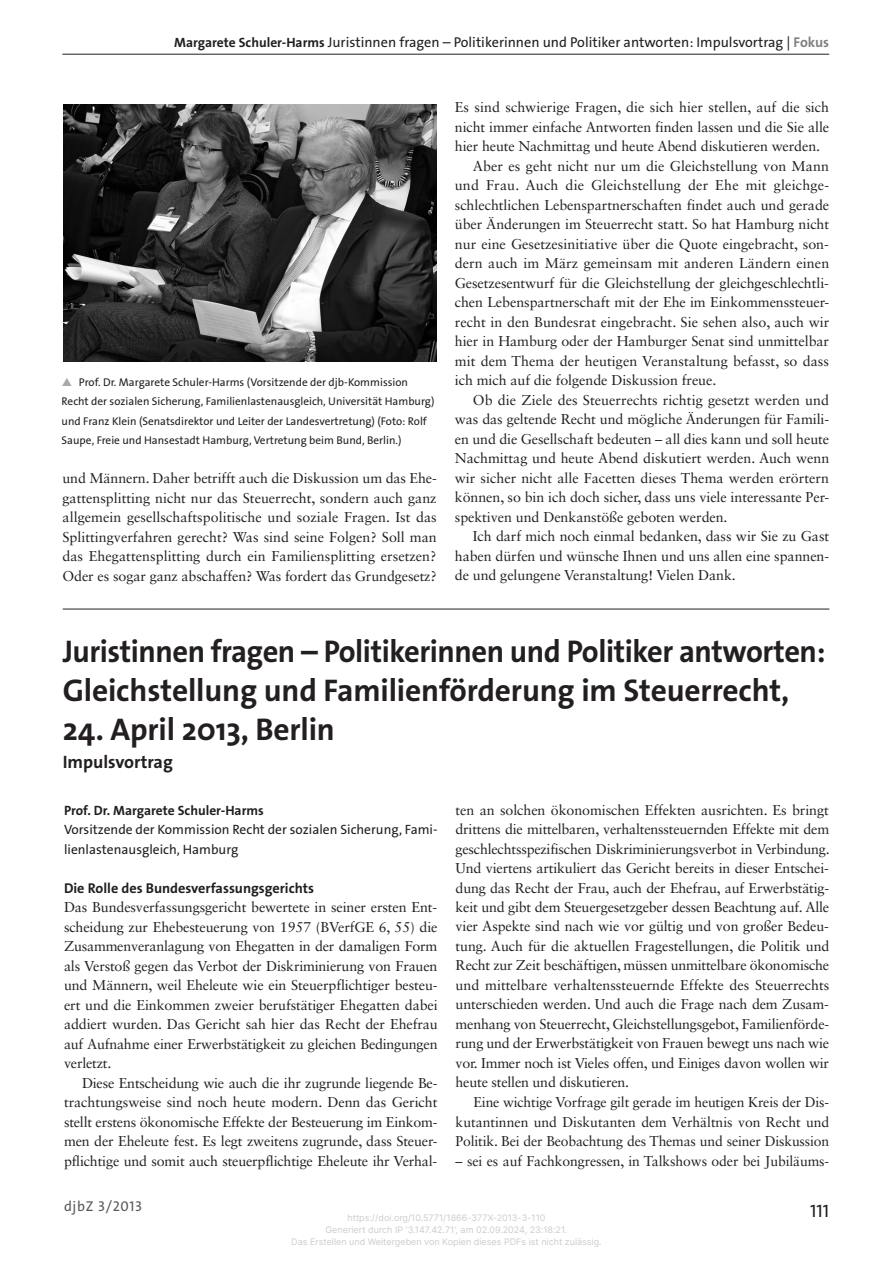
<style>
.page{position:relative;width:893px;height:1263px;background:#fff}
.page>*{position:absolute;margin:0;border:0;box-sizing:border-box;transform-origin:0 0}
.t1{font:700 31.5px/39px "The Sans Os F";letter-spacing:-.015em;color:#231f20}
.t2{font:700 18px "The Sans Os F";color:#231f20}
.t3{font:18px "The Sans Os F";color:#231f20}
.t4{font:14.25px/19.5px "Sabon LT Std";letter-spacing:-.005em;color:#231f20;text-align:justify}
.t5{font:14.25px "The Sans Os F";color:#231f20}
.t6{font:14.25px "Sabon LT Std";letter-spacing:.015em;color:#231f20}
.t7{font:700 14.25px "The Sans Os F";color:#231f20}
.t8{font:14.25px "The Sans Os F";letter-spacing:.05em;color:#57585a}
.t9{font:13.5px/19.5px "The Sans Os F";color:#231f20}
.t10{font:700 13.5px "The Sans Os F";color:#231f20}
.t11{font:11.25px/19.5px "The Sans Os F";color:#231f20}
.t12{font:9px/12px "Inter";color:#ccc;text-align:center}
.s1{font-weight:700;font-size:13.5px}
.s2{font-weight:700;color:#808285}
</style>
<div class="page">
<hr style="left:62px;top:54px;width:767px;height:1px;background:#231f20">
<hr style="left:63px;top:609px;width:766px;height:1px;background:#231f20">
<img style="left:63px;top:104px;width:373px;height:258px">
<p class="t5" style="left:174px;top:33px;width:656px"><span class="s1">Margarete Schuler-Harms</span> Juristinnen fragen – Politikerinnen und Politiker antworten: Impulsvortrag | <span class="s2">Fokus</span></p>
<p class="t11" style="left:62px;top:372px;width:374px;text-indent:17px">Prof. Dr. Margarete Schuler-Harms (Vorsitzende der djb-Kommission Recht der sozialen Sicherung, Familienlastenausgleich, Universität Hamburg) und Franz Klein (Senatsdirektor und Leiter der Landesvertretung) (Foto: Rolf Saupe, Freie und Hansestadt Hamburg, Vertretung beim Bund, Berlin.)</p>
<p class="t4" style="left:62px;top:468px;width:376px">und Männern. Daher betrifft auch die Diskussion um das Ehe&shy;gattensplitting nicht nur das Steuerrecht, sondern auch ganz allgemein gesellschaftspolitische und soziale Fragen. Ist das Splittingverfahren gerecht? Was sind seine Folgen? Soll man das Ehegattensplitting durch ein Familiensplitting ersetzen?<br>Oder es sogar ganz abschaffen? Was fordert das Grundgesetz?</p>
<p class="t4" style="left:455px;top:98px;width:376px">Es sind schwierige Fragen, die sich hier stellen, auf die sich</p>
<p class="t4" style="left:455px;top:117px;width:376px">nicht immer einfache Antworten finden lassen und die Sie alle</p>
<p class="t4" style="left:455px;top:137px;width:367px">hier heute Nachmittag und heute Abend diskutieren werden.</p>
<p class="t4" style="left:473px;top:156px;width:358px">Aber es geht nicht nur um die Gleichstellung von Mann</p>
<p class="t6" style="left:455px;top:177px;width:376px">und Frau. Auch die Gleichstellung der Ehe mit gleichge-</p>
<p class="t4" style="left:455px;top:195px;width:376px">schlechtlichen Lebenspartnerschaften findet auch und gerade</p>
<p class="t4" style="left:455px;top:215px;width:376px">über Änderungen im Steuerrecht statt. So hat Hamburg nicht</p>
<p class="t4" style="left:455px;top:234px;width:376px">nur eine Gesetzesinitiative über die Quote eingebracht, son-</p>
<p class="t4" style="left:455px;top:254px;width:376px">dern auch im März gemeinsam mit anderen Ländern einen</p>
<p class="t4" style="left:455px;top:273px;width:376px">Gesetzesentwurf für die Gleichstellung der gleichgeschlechtli-</p>
<p class="t4" style="left:455px;top:293px;width:376px">chen Lebenspartnerschaft mit der Ehe im Einkommenssteuer-</p>
<p class="t4" style="left:455px;top:312px;width:376px">recht in den Bundesrat eingebracht. Sie sehen also, auch wir</p>
<p class="t4" style="left:455px;top:332px;width:376px">hier in Hamburg oder der Hamburger Senat sind unmittelbar</p>
<p class="t4" style="left:455px;top:351px;width:376px">mit dem Thema der heutigen Veranstaltung befasst, so dass</p>
<p class="t4" style="left:455px;top:371px;width:263px">ich mich auf die folgende Diskussion freue.</p>
<p class="t4" style="left:473px;top:390px;width:358px">Ob die Ziele des Steuerrechts richtig gesetzt werden und</p>
<p class="t4" style="left:455px;top:410px;width:376px">was das geltende Recht und mögliche Änderungen für Famili-</p>
<p class="t4" style="left:455px;top:429px;width:376px">en und die Gesellschaft bedeuten – all dies kann und soll heute</p>
<p class="t4" style="left:455px;top:448px;width:376px">Nachmittag und heute Abend diskutiert werden. Auch wenn</p>
<p class="t4" style="left:455px;top:468px;width:376px">wir sicher nicht alle Facetten dieses Thema werden erörtern</p>
<p class="t4" style="left:455px;top:487px;width:376px">können, so bin ich doch sicher, dass uns viele interessante Per-</p>
<p class="t4" style="left:455px;top:507px;width:274px">spektiven und Denkanstöße geboten werden.</p>
<p class="t4" style="left:473px;top:526px;width:358px">Ich darf mich noch einmal bedanken, dass wir Sie zu Gast</p>
<p class="t4" style="left:455px;top:546px;width:376px">haben dürfen und wünsche Ihnen und uns allen eine spannen-</p>
<p class="t4" style="left:455px;top:565px;width:282px">de und gelungene Veranstaltung! Vielen Dank.</p>
<h1 class="t1" style="left:63px;top:632px;width:764px">Juristinnen fragen – Politikerinnen und Politiker antworten:<br>Gleichstellung und Familienförderung im Steuerrecht,</h1>
<h1 class="t1" style="left:63px;top:710px;width:274px">24. April 2013, Berlin</h1>
<p class="t2" style="left:63px;top:751px;width:112px">Impulsvortrag</p>
<p class="t10" style="left:64px;top:801px;width:201px">Prof. Dr. Margarete Schuler-Harms</p>
<p class="t9" style="left:64px;top:820px;width:375px">Vorsitzende der Kommission Recht der sozialen Sicherung, Fami&shy;lienlastenausgleich, Hamburg</p>
<p class="t7" style="left:64px;top:879px;width:252px">Die Rolle des Bundesverfassungsgerichts</p>
<p class="t4" style="left:64px;top:897px;width:375px">Das Bundesverfassungsgericht bewertete in seiner ersten Ent&shy;scheidung zur Ehebesteuerung von 1957 (BVerfGE 6, 55) die Zusammenveranlagung von Ehegatten in der damaligen Form als Verstoß gegen das Verbot der Diskriminierung von Frauen und Männern, weil Eheleute wie ein Steuerpflichtiger besteu&shy;ert und die Einkommen zweier berufstätiger Ehegatten dabei addiert wurden. Das Gericht sah hier das Recht der Ehefrau auf Aufnahme einer Erwerbstätigkeit zu gleichen Bedingungen verletzt.</p>
<p class="t4" style="left:64px;top:1073px;width:375px;text-indent:18px">Diese Entscheidung wie auch die ihr zugrunde liegende Be&shy;trachtungsweise sind noch heute modern. Denn das Gericht stellt erstens ökonomische Effekte der Besteuerung im Einkom&shy;men der Eheleute fest. Es legt zweitens zugrunde, dass Steuer&shy;pflichtige und somit auch steuerpflichtige Eheleute ihr Verhal-</p>
<p class="t4" style="left:456px;top:800px;width:376px">ten an solchen ökonomischen Effekten ausrichten. Es bringt drittens die mittelbaren, verhaltenssteuernden Effekte mit dem geschlechtsspezifischen Diskriminierungsverbot in Verbindung.<br>Und viertens artikuliert das Gericht bereits in dieser Entschei&shy;dung das Recht der Frau, auch der Ehefrau, auf Erwerbstätig&shy;keit und gibt dem Steuergesetzgeber dessen Beachtung auf. Alle vier Aspekte sind nach wie vor gültig und von großer Bedeu&shy;tung. Auch für die aktuellen Fragestellungen, die Politik und Recht zur Zeit beschäftigen, müssen unmittelbare ökonomische und mittelbare verhaltenssteuernde Effekte des Steuerrechts unterschieden werden. Und auch die Frage nach dem Zusam&shy;menhang von Steuerrecht, Gleichstellungsgebot, Familienförde&shy;rung und der Erwerbstätigkeit von Frauen bewegt uns nach wie vor. Immer noch ist Vieles offen, und Einiges davon wollen wir heute stellen und diskutieren.</p>
<p class="t4" style="left:456px;top:1092px;width:375px;text-indent:18px">Eine wichtige Vorfrage gilt gerade im heutigen Kreis der Dis&shy;kutantinnen und Diskutanten dem Verhältnis von Recht und Politik. Bei der Beobachtung des Themas und seiner Diskussion</p>
<p class="t4" style="left:456px;top:1151px;width:375px">– sei es auf Fachkongressen, in Talkshows oder bei Jubiläums-</p>
<p class="t8" style="left:64px;top:1197px;width:80px">djbZ 3/2013</p>
<p class="t12" style="left:291px;top:1212px;width:312px">https://doi.org/10.5771/1866-377X-2013-3-110<br>Generiert durch IP '3.147.42.71', am 02.09.2024, 23:18:21.<br>Das Erstellen und Weitergeben von Kopien dieses PDFs ist nicht zulässig.</p>
<p class="t3" style="left:810px;top:1199px;width:21px">111</p>
</div>
